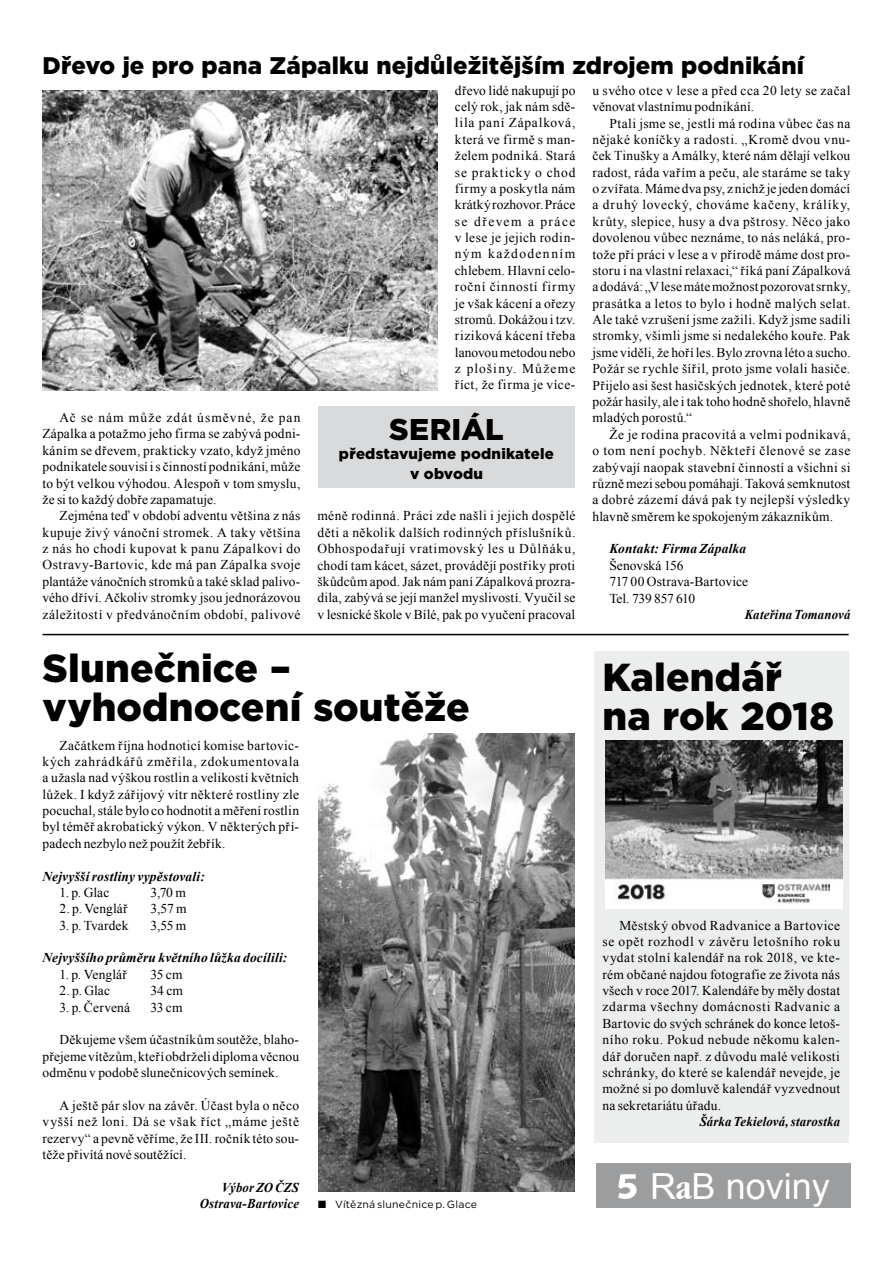
<style>
.page{position:relative;width:893px;height:1263px;background:#fff}
.page>*{position:absolute;margin:0;border:0;box-sizing:border-box;transform-origin:0 0}
.t1{font:900 39px/39px "Gotham";letter-spacing:.005em;color:#000}
.t2{font:36px "Arial";color:#fff}
.t3{font:900 30px "Gotham";letter-spacing:.01em;color:#000}
.t4{font:900 24px "Gotham";letter-spacing:.005em;color:#000}
.t5{font:900 15px/19.5px "Gotham";letter-spacing:.01em;color:#000;text-align:center}
.t6{font:13.5px/16.4px "Times New Roman";letter-spacing:.015em;color:#000;text-align:justify}
.t7{font:italic 700 13.5px "Times New Roman";letter-spacing:.015em;color:#000}
.t8{font:italic 700 13.5px/16.4px "Times New Roman";letter-spacing:.015em;color:#000;text-align:right;scale:.95 1}
.t9{font:10.5px "Gotham";letter-spacing:.02em;color:#000}
.s1{font-family:"Humanst 531 Blk BTCE Black"}
.s2{font-family:"Garmd ITC Bk Cn BTCE Bold Condensed"}
.s3{font-family:"Dixieland Normal"}
</style>
<div class="page">
<div style="left:594px;top:651px;width:255px;height:491px;background:#eceded"></div>
<img style="left:606px;top:741px;width:237px;height:167px">
<div style="left:596px;top:1163px;width:254px;height:45px;background:#9c9d9f"></div>
<div style="left:318px;top:406px;width:257px;height:81px;background:#d9dadb"></div>
<img style="left:318px;top:733px;width:257px;height:458px">
<img style="left:43px;top:90px;width:395px;height:301px">
<hr style="left:43px;top:634px;width:806px;height:1px;background:#000">
<h3 class="t4" style="left:43px;top:49px;width:763px">Dřevo je pro pana Zápalku nejdůležitějším zdrojem podnikání</h3>
<p class="t6" style="left:43px;top:409px;width:259px;text-indent:17px">Ač se nám může zdát úsměvné, že pan Zápalka a potažmo jeho firma se zabývá podni&shy;káním se dřevem, prakticky vzato, když jméno podnikatele souvisí is činností podnikání, může to být velkou výhodou. Alespoň v tom smyslu, že si to každý dobře zapamatuje.</p>
<p class="t6" style="left:42px;top:507px;width:259px;text-indent:17px">Zejména teď v období adventu většina z nás kupuje živý vánoční stromek. A taky většina z nás ho chodí kupovat k panu Zápalkovi do Ostravy‑Bartovic, kde má pan Zápalka svoje plantáže vánočních stromků a také sklad palivo&shy;vého dříví. Ačkoliv stromky jsou jednorázovou záležitostí v předvánočním období, palivové</p>
<p class="t6" style="left:455px;top:82px;width:122px">dřevo lidé nakupují po celý rok, jak nám sdě&shy;lila paní Zápalková, která ve firmě s man&shy;želem podniká. Stará se prakticky o chod firmy a poskytla nám krátký rozhovor. Práce se dřevem a práce v lese je jejich rodin&shy;ným každodenním chlebem. Hlavní celo&shy;roční činností firmy je však kácení a ořezy stromů. Dokážou i tzv. riziková kácení třeba lanovou metodou nebo z plošiny. Můžeme říct, že firma je více-</p>
<h3 class="t3" style="left:389px;top:408px;width:116px">seriál</h3>
<p class="t5" style="left:339px;top:444px;width:216px">představujeme podnikatele v obvodu</p>
<p class="t6" style="left:317px;top:507px;width:259px">méně rodinná. Práci zde našli i jejich dospělé děti a několik dalších rodinných příslušníků.<br>Obhospodařují vratimovský les u Důlňáku, chodí tam kácet, sázet, provádějí postřiky proti škůdcům apod. Jak nám paní Zápalková prozra&shy;dila, zabývá se její manžel myslivostí. Vyučil se v lesnické škole v Bílé, pak po vyučení pracoval</p>
<h1 class="t1" style="left:43px;top:649px;width:429px">Slunečnice – vyhodnocení soutěže</h1>
<p class="t6" style="left:592px;top:82px;width:259px">u svého otce v lese a před cca 20 lety se začal věnovat vlastnímu podnikání.</p>
<p class="t6" style="left:592px;top:115px;width:260px;text-indent:17px">Ptali jsme se, jestli má rodina vůbec čas na nějaké koníčky a radosti. „Kromě dvou vnu&shy;ček Tinušky a Amálky, které nám dělají velkou radost, ráda vařím a peču, ale staráme se taky o zvířata. Máme dva psy, z nichž je jeden domácí a druhý lovecký, chováme kačeny, králíky, krůty, slepice, husy a dva pštrosy. Něco jako dovolenou vůbec neznáme, to nás neláká, pro&shy;tože při práci v lese a v přírodě máme dost pro&shy;storu i na vlastní relaxaci,“ říká paní Zápalková adodává: „Vlese máte možnost pozorovat srnky, prasátka a letos to bylo i hodně malých selat.<br>Ale také vzrušení jsme zažili. Když jsme sadili stromky, všimli jsme si nedalekého kouře. Pak jsme viděli, že hoří les. Bylo zrovna léto a sucho.<br>Požár se rychle šířil, proto jsme volali hasiče.<br>Přijelo asi šest hasičských jednotek, které poté požár hasily, ale i tak toho hodně shořelo, hlavně mladých porostů.“</p>
<p class="t6" style="left:592px;top:426px;width:259px;text-indent:17px">Že je rodina pracovitá a velmi podnikavá, o tom není pochyb. Někteří členové se zase zabývají naopak stavební činností a všichni si různě mezi sebou pomáhají. Taková semknutost a dobré zázemí dává pak ty nejlepší výsledky hlavně směrem ke spokojeným zákazníkům.</p>
<p class="t7" style="left:609px;top:539px;width:138px">Kontakt: Firma Zápalka</p>
<p class="t6" style="left:609px;top:557px;width:140px;text-align:left">Šenovská 156<br>717 00 Ostrava‑Bartovice<br>Tel. 739 857 610</p>
<p class="t8" style="left:745px;top:605px;width:113px">Kateřina Tomanová</p>
<h1 class="t1" style="left:602px;top:657px;width:233px">Kalendář na rok 2018</h1>
<p class="t6" style="left:43px;top:737px;width:258px;text-indent:17px">Začátkem října hodnoticí komise bartovic&shy;kých zahrádkářů změřila, zdokumentovala a užasla nad výškou rostlin a velikostí květních lůžek. I když zářijový vítr některé rostliny zle pocuchal, stále bylo co hodnotit a měření rostlin byl téměř akrobatický výkon. V některých pří&shy;padech nezbylo než použít žebřík.</p>
<p class="t7" style="left:43px;top:866px;width:164px">Nejvyšší rostliny vypěstovali:</p>
<p class="t6" style="left:60px;top:884px;width:51px">1. p. Glac</p>
<p class="t6" style="left:151px;top:884px;width:37px">3,70 m</p>
<p class="t6" style="left:60px;top:900px;width:70px">2. p. Venglář</p>
<p class="t6" style="left:151px;top:900px;width:38px">3,57 m</p>
<p class="t6" style="left:60px;top:917px;width:70px">3. p. Tvardek</p>
<p class="t6" style="left:151px;top:917px;width:37px">3,55 m</p>
<p class="t7" style="left:43px;top:948px;width:246px">Nejvyššího průměru květního lůžka docílili:</p>
<p class="t6" style="left:60px;top:966px;width:69px">1. p. Venglář</p>
<p class="t6" style="left:151px;top:966px;width:34px">35 cm</p>
<p class="t6" style="left:60px;top:982px;width:52px">2. p. Glac</p>
<p class="t6" style="left:151px;top:982px;width:34px">34 cm</p>
<p class="t6" style="left:60px;top:998px;width:72px">3. p. Červená</p>
<p class="t6" style="left:151px;top:998px;width:34px">33 cm</p>
<p class="t6" style="left:43px;top:1031px;width:258px;text-indent:17px">Děkujeme všem účastníkům soutěže, blaho&shy;přejeme vítězům, kteří obdrželi diplom avěcnou odměnu v podobě slunečnicových semínek.</p>
<p class="t6" style="left:43px;top:1097px;width:258px;text-indent:17px">A ještě pár slov na závěr. Účast byla o něco vyšší než loni. Dá se však říct „máme ještě rezervy“ a pevně věříme, že III. ročník této sou&shy;těže přivítá nové soutěžící.</p>
<p class="t8" style="left:200px;top:1178px;width:106px">Výbor ZO ČZS<br>Ostrava‑Bartovice</p>
<h2 class="t2" style="left:616px;top:1163px;width:215px"><span class="s1">5</span> R<span class="s2">a</span>B noviny</h2>
<p class="t6" style="left:602px;top:917px;width:239px;text-indent:17px">Městský obvod Radvanice a Bartovice se opět rozhodl v závěru letošního roku vydat stolní kalendář na rok 2018, ve kte&shy;rém občané najdou fotografie ze života nás všech v roce 2017. Kalendáře by měly dostat zdarma všechny domácnosti Radvanic a Bartovic do svých schránek do konce letoš&shy;ního roku. Pokud nebude někomu kalen&shy;dář doručen např. z důvodu malé velikosti schránky, do které se kalendář nevejde, je možné si po domluvě kalendář vyzvednout na sekretariátu úřadu.</p>
<p class="t8" style="left:700px;top:1113px;width:149px">Šárka Tekielová, starostka</p>
<p class="t9" style="left:318px;top:1197px;width:160px"><span class="s3">Q</span> Vítězná slunečnice p. Glace</p>
</div>
